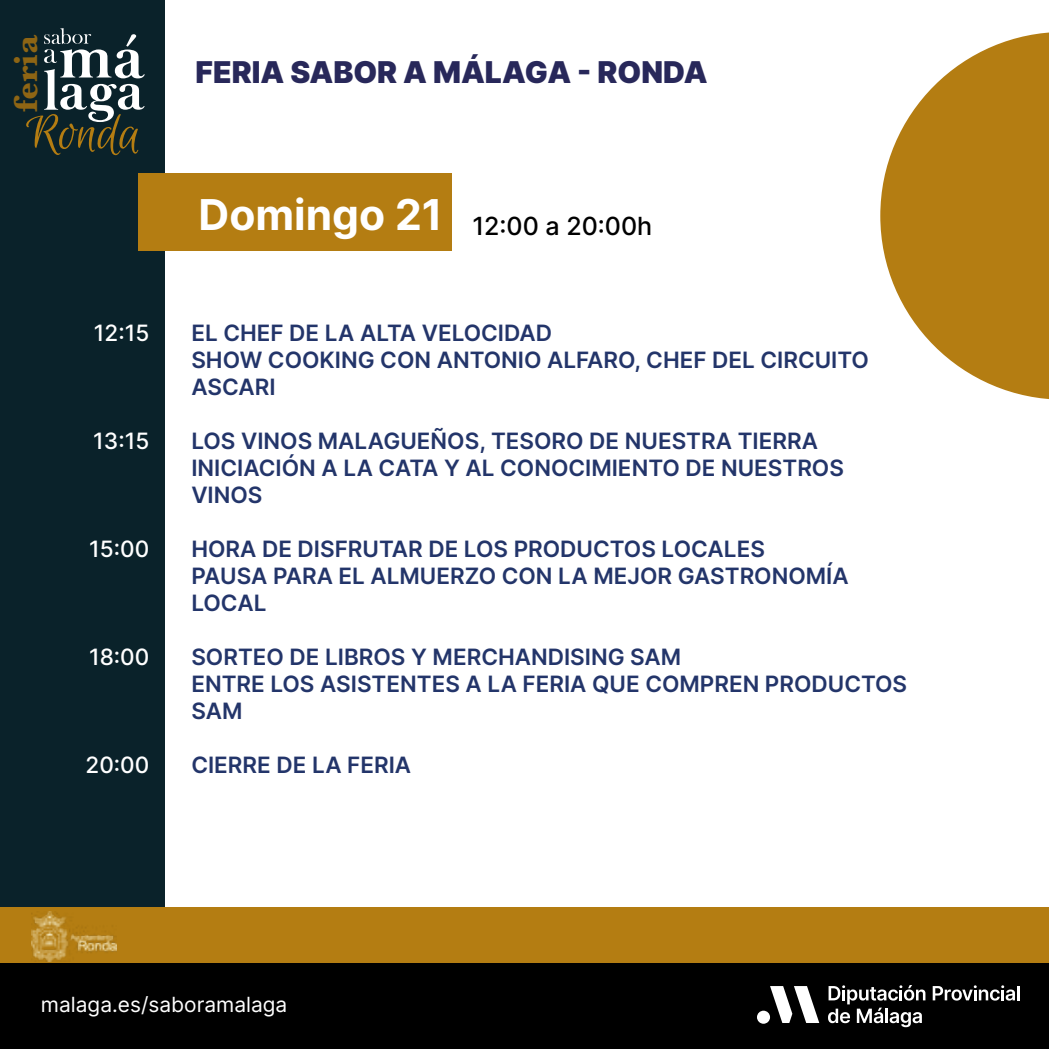
<style>
.page{position:relative;width:1049px;height:1049px;background:#fff}
.page>*{position:absolute;margin:0;border:0;box-sizing:border-box;transform-origin:0 0}
.t1{font:56px "Euphoria Script";color:#b47d12}
.t2{font:700 42.5px "Inter";color:#fff}
.t3{font:700 34.5px "Baskerville";color:#8e6514}
.t4{font:900 30px "Inter";color:#28285a}
.t5{font:500 25px "Inter";color:#000}
.t6{font:600 22.5px/27px "Inter";color:#23356a}
.t7{font:500 22.5px "Inter";color:#fff}
.t8{font:21px "Inter";color:#fff}
</style>
<div class="page">
<svg style="left:880px;top:32px;width:169px;height:367px;fill:#b47d12"></svg>
<div style="left:0;top:0;width:164px;height:1049px;background:#0a222a"></div>
<div style="left:0;top:907px;width:1049px;height:57px;background:#b47d12"></div>
<div style="left:0;top:963px;width:1049px;height:86px;background:#000"></div>
<div style="left:138px;top:173px;width:314px;height:77px;background:#b47d12"></div>
<svg style="left:770px;top:986px;width:49px;height:37px"></svg>
<div style="left:757px;top:1011px;width:13px;height:13px;background:#fff;border-radius:7px"></div>
<svg style="left:933px;top:985px;width:82px;height:15px"></svg>
<hr style="left:1017px;top:986px;width:3px;height:14px;background:#fff">
<svg style="left:828px;top:985px;width:97px;height:42px"></svg>
<svg style="left:44px;top:28px;width:101px;height:94px"></svg>
<img style="left:31px;top:911px;width:85px;height:51px">
<h3 class="t3" style="left:2px;top:112px;width:79px;rotate:-90deg">feria</h3>
<h1 class="t1" style="left:26px;top:103px;width:116px">Ronda</h1>
<p class="t7" style="left:94px;top:317px;width:57px">12:15</p>
<p class="t7" style="left:93px;top:425px;width:58px">13:15</p>
<p class="t7" style="left:89px;top:533px;width:62px">15:00</p>
<p class="t7" style="left:89px;top:641px;width:62px">18:00</p>
<p class="t7" style="left:86px;top:749px;width:65px">20:00</p>
<p class="t4" style="left:196px;top:51px;width:513px">FERIA SABOR A MÁLAGA - RONDA</p>
<p class="t2" style="left:198px;top:183px;width:246px">Domingo 21</p>
<p class="t5" style="left:472px;top:208px;width:181px">12:00 a 20:00h</p>
<p class="t6" style="left:191px;top:319px;width:362px">EL CHEF DE LA ALTA VELOCIDAD</p>
<p class="t6" style="left:191px;top:346px;width:679px">SHOW COOKING CON ANTONIO ALFARO, CHEF DEL CIRCUITO<br>ASCARI</p>
<p class="t6" style="left:191px;top:427px;width:628px">LOS VINOS MALAGUEÑOS, TESORO DE NUESTRA TIERRA</p>
<p class="t6" style="left:191px;top:454px;width:654px">INICIACIÓN A LA CATA Y AL CONOCIMIENTO DE NUESTROS<br>VINOS</p>
<p class="t6" style="left:191px;top:535px;width:575px">HORA DE DISFRUTAR DE LOS PRODUCTOS LOCALES</p>
<p class="t6" style="left:191px;top:562px;width:659px">PAUSA PARA EL ALMUERZO CON LA MEJOR GASTRONOMÍA<br>LOCAL</p>
<p class="t6" style="left:191px;top:643px;width:491px">SORTEO DE LIBROS Y MERCHANDISING SAM</p>
<p class="t6" style="left:191px;top:670px;width:717px">ENTRE LOS ASISTENTES A LA FERIA QUE COMPREN PRODUCTOS<br>SAM</p>
<p class="t6" style="left:191px;top:751px;width:221px">CIERRE DE LA FERIA</p>
<p class="t8" style="left:41px;top:989px;width:248px">malaga.es/saboramalaga</p>
</div>
